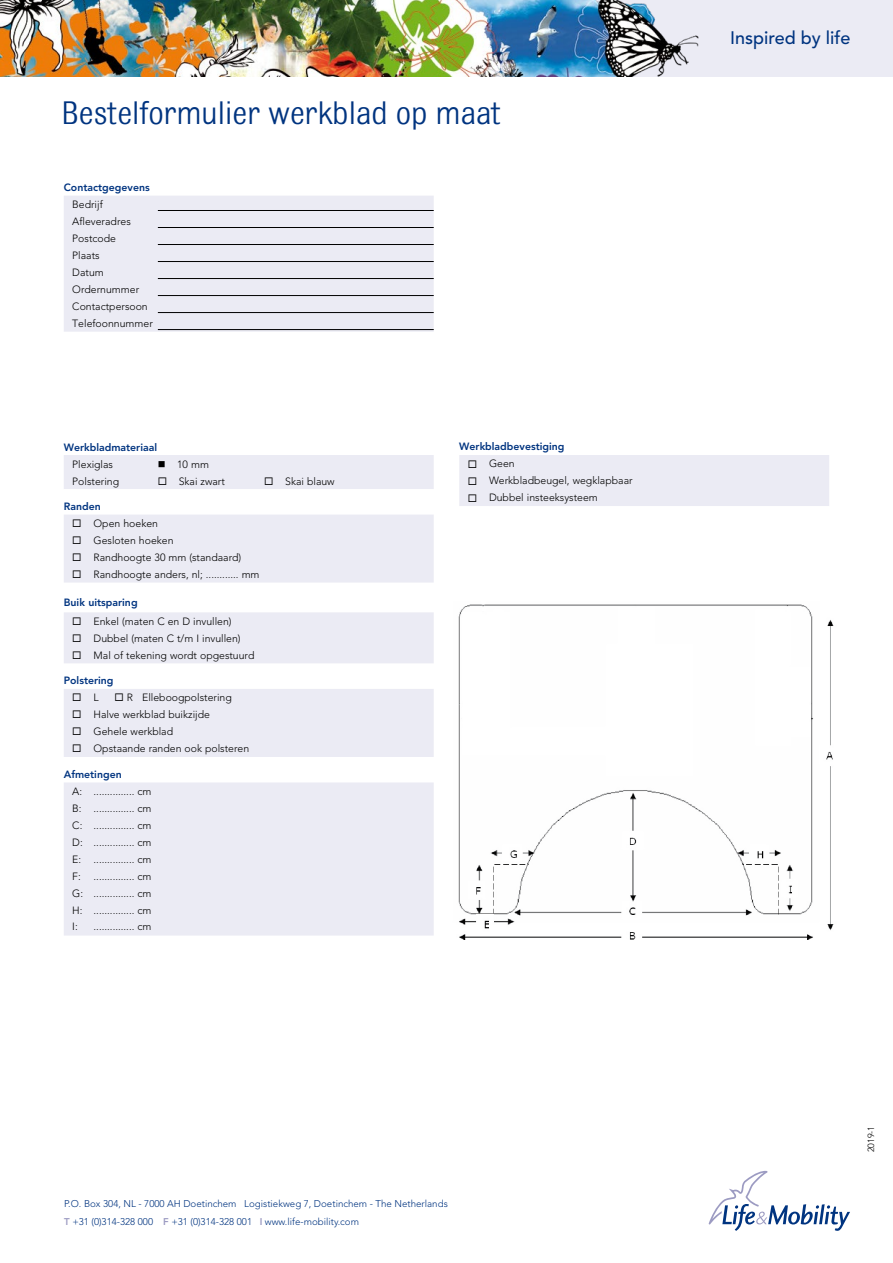
<style>
.page{position:relative;width:893px;height:1263px;background:#fff}
.page>*{position:absolute;margin:0;border:0;box-sizing:border-box;transform-origin:0 0}
.t1{font:34.5px "Bulldog Std";letter-spacing:-.015em;color:#003480}
.t2{font:500 18px "Avenir LT Std";color:#003480}
.t3{font:300 10.5px/17px "Avenir LT Std";color:#000}
.t4{font:800 10.5px "Avenir LT Std";color:#003480}
.t5{font:300 9.75px/18px "Avenir LT Std";color:#003480}
.t6{font:300 9px "Avenir LT Std";color:#000}
.s1{font-weight:800;color:#9c9bc2}
</style>
<div class="page">
<svg style="left:709px;top:1171px;width:141px;height:60px"></svg>
<div style="left:0;top:0;width:893px;height:77px;background:#ebebf4"></div>
<img style="left:0;top:0;width:699px;height:77px">
<svg style="left:64px;top:196px;width:370px;height:739px;fill:#ebebf4"></svg>
<div style="left:64px;top:757px;width:370px;height:8px;background:#fff"></div>
<hr style="left:158px;top:210px;width:276px;height:1px;background:#000">
<hr style="left:158px;top:227px;width:276px;height:1px;background:#000">
<hr style="left:158px;top:244px;width:276px;height:1px;background:#000">
<hr style="left:158px;top:261px;width:276px;height:1px;background:#000">
<hr style="left:158px;top:278px;width:276px;height:1px;background:#000">
<hr style="left:158px;top:295px;width:276px;height:1px;background:#000">
<hr style="left:158px;top:312px;width:276px;height:1px;background:#000">
<hr style="left:158px;top:329px;width:276px;height:1px;background:#000">
<img style="left:458px;top:604px;width:376px;height:335px">
<div style="left:459px;top:455px;width:370px;height:51px;background:#ebebf4"></div>
<h1 class="t1" style="left:62px;top:95px;width:441px">Bestelformulier werkblad op maat</h1>
<p class="t4" style="left:64px;top:181px;width:87px">Contactgegevens</p>
<p class="t3" style="left:72px;top:196px;width:82px">Bedrijf<br>Afleveradres<br>Postcode<br>Plaats<br>Datum<br>Ordernummer<br>Contactpersoon<br>Telefoonnummer</p>
<p class="t4" style="left:64px;top:441px;width:95px">Werkbladmateriaal</p>
<p class="t3" style="left:72px;top:455px;width:42px">Plexiglas</p>
<p class="t3" style="left:158px;top:455px;width:53px">■ 10 mm</p>
<p class="t3" style="left:72px;top:472px;width:48px">Polstering</p>
<p class="t3" style="left:158px;top:472px;width:69px">◻ Skai zwart</p>
<p class="t3" style="left:264px;top:472px;width:72px">◻ Skai blauw</p>
<p class="t4" style="left:64px;top:500px;width:38px">Randen</p>
<p class="t3" style="left:72px;top:515px;width:87px">◻ Open hoeken</p>
<p class="t3" style="left:72px;top:532px;width:103px">◻ Gesloten hoeken</p>
<p class="t3" style="left:72px;top:549px;width:171px">◻ Randhoogte 30 mm (standaard)</p>
<p class="t3" style="left:72px;top:566px;width:189px">◻ Randhoogte anders, nl; ............ mm</p>
<p class="t4" style="left:64px;top:596px;width:75px">Buik uitsparing</p>
<p class="t3" style="left:72px;top:613px;width:161px">◻ Enkel (maten C en D invullen)</p>
<p class="t3" style="left:72px;top:630px;width:170px">◻ Dubbel (maten C t/m I invullen)</p>
<p class="t3" style="left:72px;top:647px;width:184px">◻ Mal of tekening wordt opgestuurd</p>
<p class="t4" style="left:64px;top:674px;width:51px">Polstering</p>
<p class="t3" style="left:72px;top:689px;width:28px">◻ L</p>
<p class="t3" style="left:115px;top:689px;width:119px">◻ R Elleboogpolstering</p>
<p class="t3" style="left:72px;top:706px;width:139px">◻ Halve werkblad buikzijde</p>
<p class="t3" style="left:72px;top:723px;width:102px">◻ Gehele werkblad</p>
<p class="t3" style="left:72px;top:740px;width:178px">◻ Opstaande randen ook polsteren</p>
<p class="t4" style="left:64px;top:768px;width:59px">Afmetingen</p>
<p class="t3" style="left:72px;top:783px;width:81px;text-align:justify">A: ............... cm B: ............... cm C: ............... cm D: ............... cm E: ............... cm F: ............... cm G: ............... cm H: ............... cm</p>
<p class="t3" style="left:72px;top:918px;width:7px">I:</p>
<p class="t3" style="left:94px;top:918px;width:59px">............... cm</p>
<p class="t4" style="left:459px;top:441px;width:107px">Werkbladbevestiging</p>
<p class="t3" style="left:468px;top:455px;width:48px">◻ Geen</p>
<p class="t3" style="left:468px;top:472px;width:166px">◻ Werkbladbeugel, wegklapbaar</p>
<p class="t3" style="left:468px;top:489px;width:132px">◻ Dubbel insteeksysteem</p>
<p class="t5" style="left:64px;top:1194px;width:385px">P.O. Box 304, NL - 7000 AH Doetinchem Logistiekweg 7, Doetinchem - The Netherlands<br><span class="s1">T</span> +31 (0)314-328 000 <span class="s1">F</span> +31 (0)314-328 001 <span class="s1">I</span> www.life-mobility.com</p>
<h2 class="t2" style="left:730px;top:27px;width:122px">Inspired by life</h2>
<p class="t6" style="left:866px;top:1152px;width:28px;rotate:-90deg">2019-1</p>
</div>
